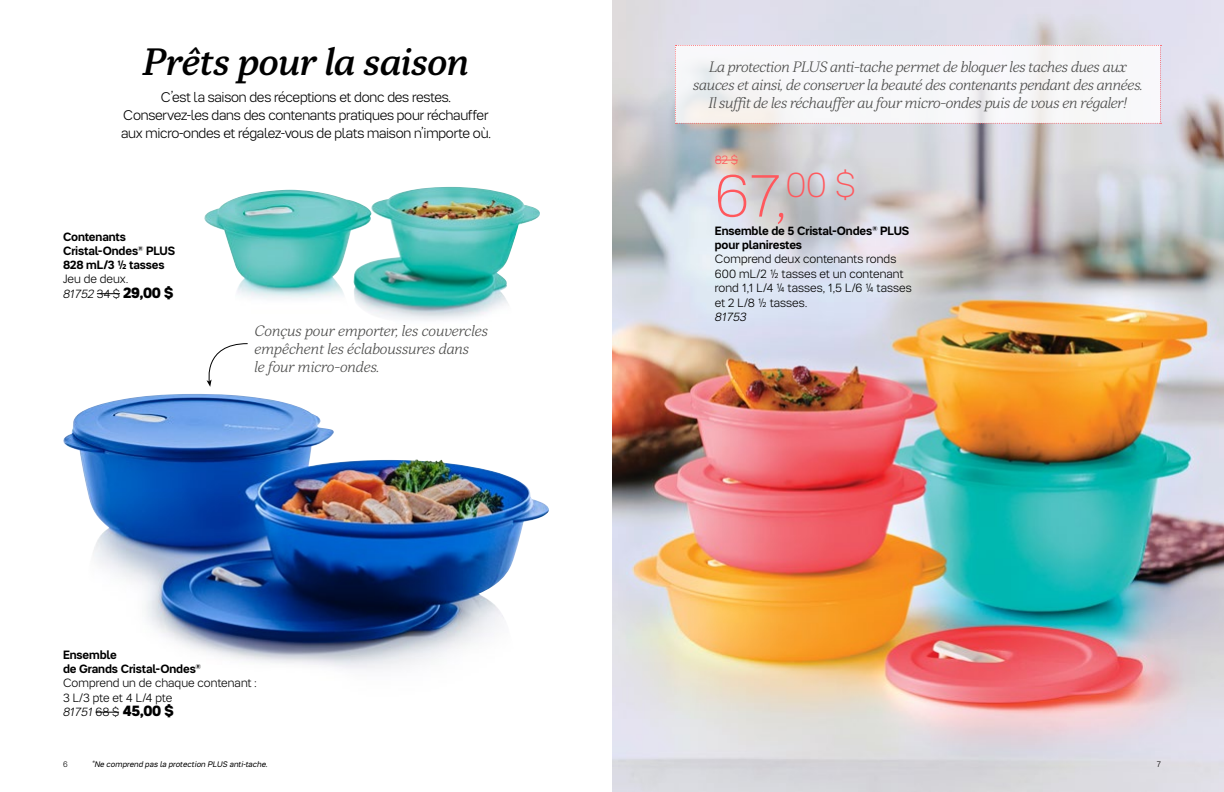
<style>
.page{position:relative;width:1224px;height:792px;background:#fff}
.page>*{position:absolute;margin:0;border:0;box-sizing:border-box;transform-origin:0 0}
.t1{font:100 60px "Tupper PRO";color:#ff585d}
.t2{font:italic 500 38px "Tupper Serif";letter-spacing:-.01em;color:#000}
.t3{font:italic 300 15px/18px "Tupper Serif";letter-spacing:-.02em;color:#4a4a49}
.t4{font:800 15px "Tupper PRO";letter-spacing:-.015em;color:#000}
.t5{font:300 14px/18px "Tupper PRO";letter-spacing:-.02em;color:#000;text-align:center}
.t6{font:300 12px/14.3px "Tupper PRO";color:#000}
.t7{font:700 12px/14px "Tupper PRO";letter-spacing:-.015em;color:#000}
.t8{font:italic 300 12px "Tupper PRO";letter-spacing:-.015em;color:#000}
.t9{font:300 12px "Tupper PRO";color:#ff585d}
.t10{font:italic 8px "Tupper PRO";letter-spacing:.005em;color:#000}
.t11{font:300 8px "Tupper PRO";color:#000}
.s1{font-weight:300;font-style:italic;font-size:12px}
.s2{font-weight:300;font-size:12px}
.s3{font-weight:700}
</style>
<div class="page">
<img style="left:204px;top:187px;width:336px;height:133px">
<img style="left:63px;top:394px;width:486px;height:319px">
<img style="left:612px;top:0;width:612px;height:792px">
<svg style="left:97px;top:293px;width:23px;height:1px"></svg>
<svg style="left:96px;top:712px;width:23px;height:1px"></svg>
<svg style="left:715px;top:160px;width:23px;height:1px"></svg>
<svg style="left:675px;top:45px;width:486px;height:79px"></svg>
<svg style="left:206px;top:343px;width:42px;height:44px"></svg>
<h2 class="t2" style="left:143px;top:37px;width:328px">Prêts pour la saison</h2>
<p class="t5" style="left:121px;top:89px;width:371px">C’est la saison des réceptions et donc des restes.<br>Conservez-les dans des contenants pratiques pour réchauffer aux micro-ondes et régalez-vous de plats maison n’importe où.</p>
<p class="t7" style="left:63px;top:230px;width:114px">Contenants<br>Cristal-Ondes<sup>®</sup> PLUS<br>828 mL/3 ½ tasses</p>
<p class="t6" style="left:63px;top:272px;width:67px">Jeu de deux.</p>
<p class="t4" style="left:63px;top:284px;width:112px"><span class="s1">81752</span> <span class="s2">34 $</span> 29,00 $</p>
<p class="t3" style="left:254px;top:321px;width:235px">Conçus pour emporter, les couvercles empêchent les éclaboussures dans<br>le four micro-ondes.</p>
<p class="t6" style="left:63px;top:648px;width:195px"><span class="s3">Ensemble<br>de Grands Cristal-Ondes</span><sup>®<br></sup>Comprend un de chaque contenant :<br>3 L/3 pte et 4 L/4 pte</p>
<p class="t4" style="left:63px;top:702px;width:112px"><span class="s1">81751</span> <span class="s2">68 $</span> 45,00 $</p>
<p class="t3" style="left:693px;top:58px;width:451px;text-align:center">La protection PLUS anti-tache permet de bloquer les taches dues aux sauces et ainsi, de conserver la beauté des contenants pendant des années.<br>Il suffit de les réchauffer au four micro-ondes puis de vous en régaler!</p>
<p class="t9" style="left:715px;top:153px;width:25px">82 $</p>
<h1 class="t1" style="left:715px;top:161px;width:142px">67,<sup>00</sup> <sup>$</sup></h1>
<p class="t7" style="left:715px;top:224px;width:196px">Ensemble de 5 Cristal-Ondes<sup>®</sup> PLUS pour planirestes</p>
<p class="t6" style="left:715px;top:252px;width:198px">Comprend deux contenants ronds<br>600 mL/2 ½ tasses et un contenant rond 1,1 L/4 ¼ tasses, 1,5 L/6 ¼ tasses et 2 L/8 ½ tasses.</p>
<p class="t8" style="left:715px;top:310px;width:33px">81753</p>
<p class="t11" style="left:63px;top:759px;width:6px">6</p>
<p class="t10" style="left:92px;top:759px;width:178px">*Ne comprend pas la protection PLUS anti-tache.</p>
<p class="t11" style="left:1157px;top:759px;width:6px">7</p>
</div>
